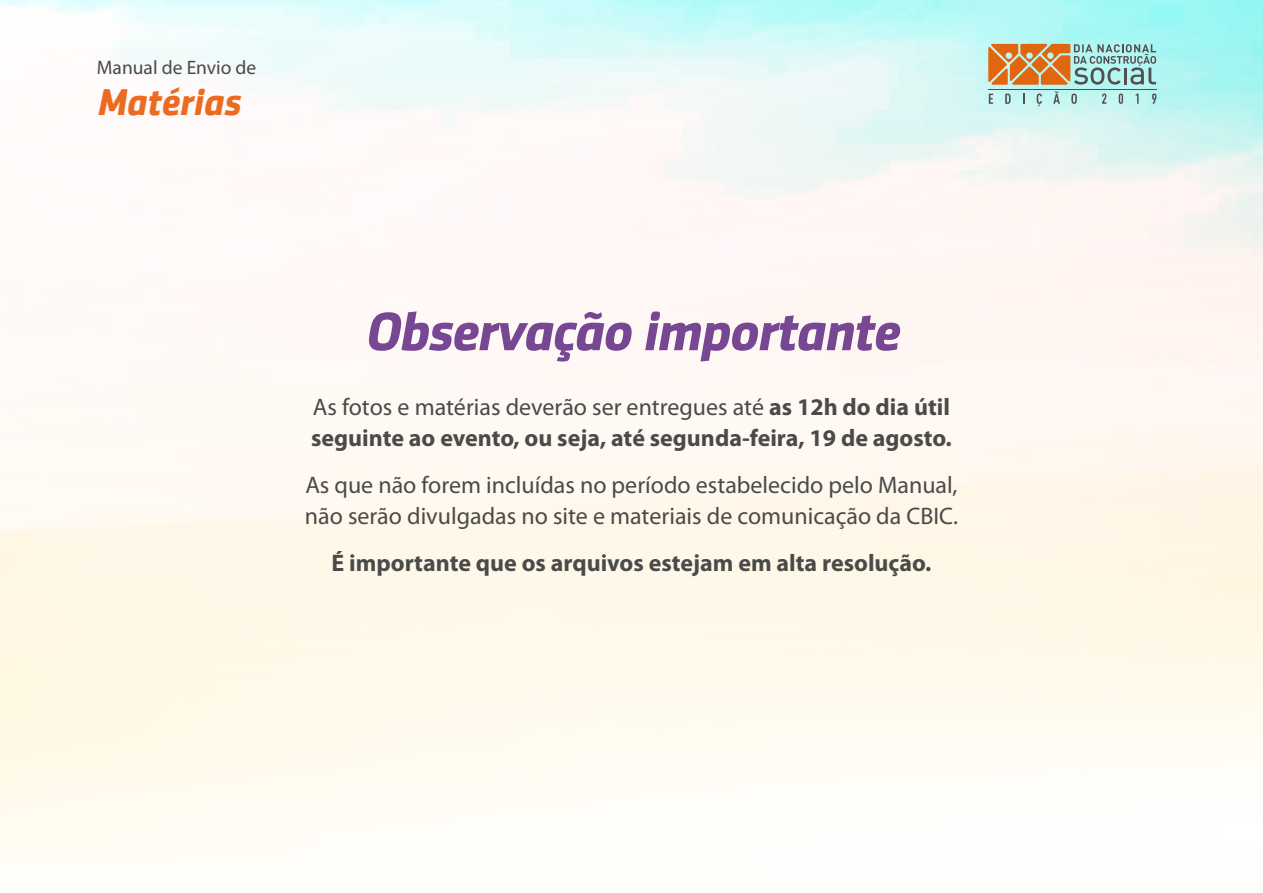
<style>
.page{position:relative;width:1263px;height:893px;background:#fff}
.page>*{position:absolute;margin:0;border:0;box-sizing:border-box;transform-origin:0 0}
.t1{font:italic 700 54.6px "Sentico Sans DT";letter-spacing:-.02em;color:#774794}
.t2{font:italic 700 37.5px "Sentico Sans DT";color:#ec6b22}
.t3{font:700 24px/31.5px "Myriad Pro";color:#4a4a49}
.t4{font:24px/31.5px "Myriad Pro";color:#4a4a49}
.t5{font:19.5px "Myriad Pro";color:#4a4a49}
.s1{font-weight:400}
</style>
<div class="page">
<img style="left:0;top:0;width:1263px;height:271px">
<div style="left:0;top:271px;width:1263px;height:622px;background:#fff9f1"></div>
<hr style="left:988px;top:89px;width:169px;height:1px;background:#554f4f">
<svg style="left:989px;top:94px;width:4px;height:10px"></svg>
<svg style="left:1005px;top:94px;width:5px;height:10px"></svg>
<svg style="left:1037px;top:94px;width:5px;height:13px"></svg>
<svg style="left:1053px;top:91px;width:7px;height:13px"></svg>
<svg style="left:1071px;top:94px;width:6px;height:10px"></svg>
<svg style="left:1102px;top:94px;width:4px;height:10px"></svg>
<svg style="left:1119px;top:94px;width:4px;height:10px"></svg>
<svg style="left:1136px;top:94px;width:2px;height:10px"></svg>
<svg style="left:1152px;top:94px;width:4px;height:10px"></svg>
<svg style="left:988px;top:44px;width:168px;height:41px;background:#b5a380"></svg>
<p class="t5" style="left:97px;top:56px;width:161px">Manual de Envio de</p>
<h2 class="t2" style="left:97px;top:80px;width:145px">Matérias</h2>
<h1 class="t1" style="left:364px;top:300px;width:536px">Observação importante</h1>
<p class="t3" style="left:311px;top:390px;width:642px"><span class="s1">As fotos e matérias deverão ser entregues até</span> as 12h do dia útil seguinte ao evento, ou seja, até segunda-feira, 19 de agosto.</p>
<p class="t4" style="left:305px;top:468px;width:655px">As que não forem incluídas no período estabelecido pelo Manual, não serão divulgadas no site e materiais de comunicação da CBIC.</p>
<p class="t3" style="left:331px;top:546px;width:601px">É importante que os arquivos estejam em alta resolução.</p>
</div>
